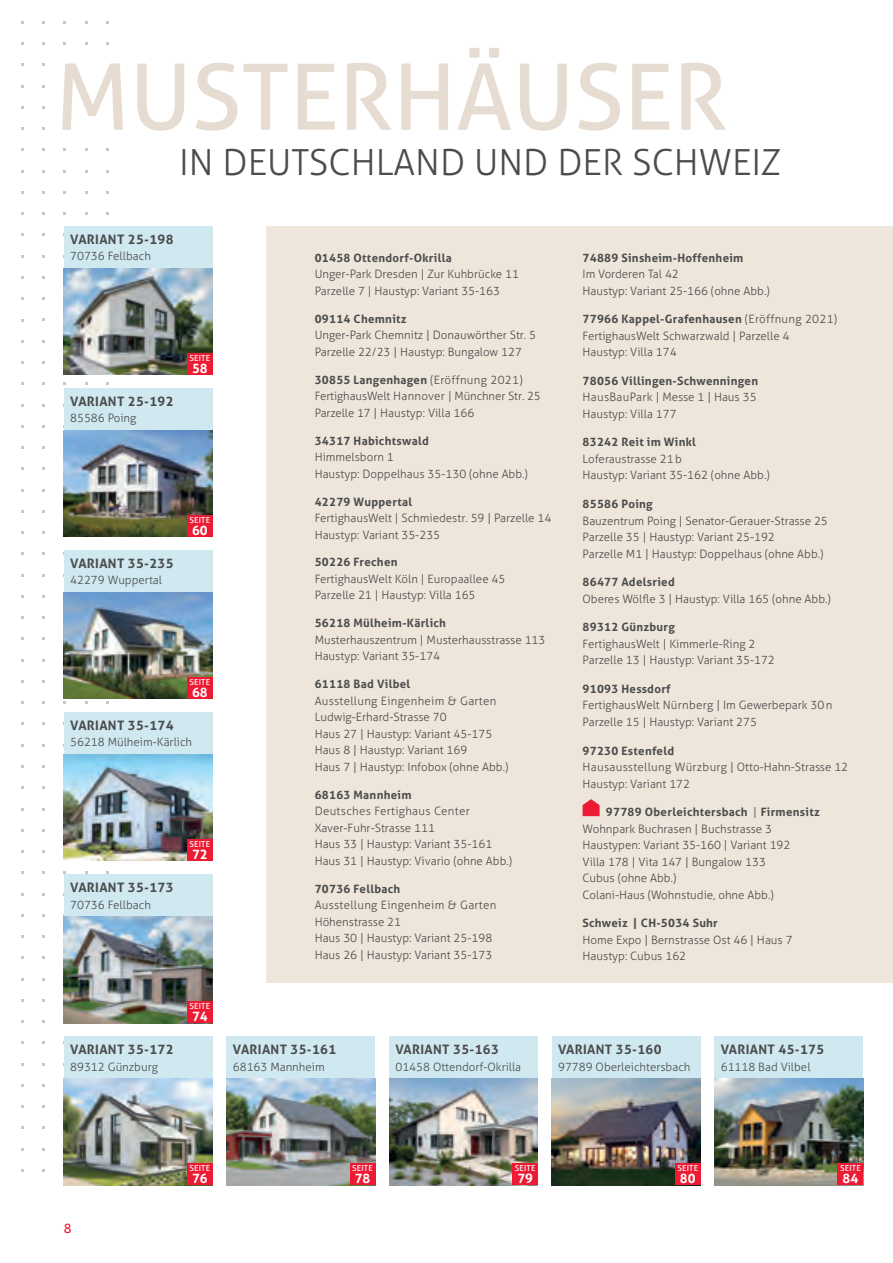
<style>
.page{position:relative;width:893px;height:1263px;background:#fff}
.page>*{position:absolute;margin:0;border:0;box-sizing:border-box;transform-origin:0 0}
.t1{font:91.5px "Aller";color:#e6dcd1}
.t2{font:300 36px "Aller";color:#4b4c4d}
.t3{font:700 13.05px "Aller";letter-spacing:.025em;color:#4b4c4d}
.t4{font:700 13.05px "Aller";color:#fff}
.t5{font:13.05px "Aller";color:#ed1a33}
.t6{font:300 11.55px/16.5px "Aller";color:#4b4c4d}
.t7{font:700 11.55px "Aller";letter-spacing:.025em;color:#4b4c4d}
.t8{font:8.25px "Aller";letter-spacing:.025em;color:#fff}
.s1{font-weight:700}
</style>
<div class="page">
<div style="left:266px;top:226px;width:627px;height:756px;background:#eee6da"></div>
<div style="left:64px;top:226px;width:149px;height:42px;background:#d0e8f0"></div>
<img style="left:64px;top:268px;width:149px;height:107px">
<div style="left:187px;top:353px;width:26px;height:22px;background:#ed1a33"></div>
<div style="left:389px;top:1036px;width:149px;height:43px;background:#d0e8f0"></div>
<img style="left:389px;top:1079px;width:149px;height:106px">
<div style="left:512px;top:1164px;width:26px;height:21px;background:#ed1a33"></div>
<div style="left:64px;top:388px;width:149px;height:42px;background:#d0e8f0"></div>
<img style="left:64px;top:430px;width:149px;height:107px">
<div style="left:187px;top:515px;width:26px;height:22px;background:#ed1a33"></div>
<div style="left:64px;top:550px;width:149px;height:42px;background:#d0e8f0"></div>
<img style="left:64px;top:592px;width:149px;height:107px">
<div style="left:187px;top:678px;width:26px;height:21px;background:#ed1a33"></div>
<div style="left:64px;top:712px;width:149px;height:43px;background:#d0e8f0"></div>
<img style="left:64px;top:755px;width:149px;height:106px">
<div style="left:187px;top:840px;width:26px;height:21px;background:#ed1a33"></div>
<div style="left:64px;top:874px;width:149px;height:43px;background:#d0e8f0"></div>
<img style="left:64px;top:917px;width:149px;height:106px">
<div style="left:187px;top:1002px;width:26px;height:21px;background:#ed1a33"></div>
<div style="left:64px;top:1036px;width:149px;height:43px;background:#d0e8f0"></div>
<img style="left:64px;top:1079px;width:149px;height:106px">
<div style="left:187px;top:1164px;width:26px;height:21px;background:#ed1a33"></div>
<div style="left:226px;top:1036px;width:149px;height:43px;background:#d0e8f0"></div>
<img style="left:226px;top:1079px;width:149px;height:106px">
<div style="left:350px;top:1164px;width:25px;height:21px;background:#ed1a33"></div>
<div style="left:714px;top:1036px;width:149px;height:43px;background:#d0e8f0"></div>
<img style="left:714px;top:1079px;width:149px;height:106px">
<div style="left:838px;top:1164px;width:25px;height:21px;background:#ed1a33"></div>
<div style="left:552px;top:1036px;width:149px;height:43px;background:#d0e8f0"></div>
<img style="left:552px;top:1079px;width:149px;height:106px">
<div style="left:675px;top:1164px;width:26px;height:21px;background:#ed1a33"></div>
<svg style="left:583px;top:799px;width:17px;height:17px"></svg>
<h1 class="t1" style="left:55px;top:41px;width:674px">MUSTERHÄUSER</h1>
<h2 class="t2" style="left:179px;top:141px;width:604px">IN DEUTSCHLAND UND DER SCHWEIZ</h2>
<p class="t3" style="left:70px;top:231px;width:105px">VARIANT 25-198</p>
<p class="t6" style="left:70px;top:248px;width:82px">70736 Fellbach</p>
<p class="t3" style="left:70px;top:393px;width:105px">VARIANT 25-192</p>
<p class="t6" style="left:70px;top:410px;width:68px">85586 Poing</p>
<p class="t8" style="left:189px;top:353px;width:22px">SEITE</p>
<p class="t4" style="left:192px;top:360px;width:17px">58</p>
<p class="t3" style="left:70px;top:555px;width:105px">VARIANT 35-235</p>
<p class="t6" style="left:70px;top:572px;width:93px">42279 Wuppertal</p>
<p class="t8" style="left:189px;top:515px;width:22px">SEITE</p>
<p class="t4" style="left:192px;top:522px;width:17px">60</p>
<p class="t8" style="left:189px;top:677px;width:22px">SEITE</p>
<p class="t4" style="left:192px;top:684px;width:17px">68</p>
<p class="t3" style="left:70px;top:717px;width:105px">VARIANT 35-174</p>
<p class="t6" style="left:70px;top:734px;width:124px">56218 Mülheim-Kärlich</p>
<p class="t8" style="left:189px;top:839px;width:22px">SEITE</p>
<p class="t3" style="left:70px;top:879px;width:105px">VARIANT 35-173</p>
<p class="t6" style="left:70px;top:896px;width:82px">70736 Fellbach</p>
<p class="t4" style="left:192px;top:846px;width:17px">72</p>
<p class="t3" style="left:70px;top:1041px;width:105px">VARIANT 35-172</p>
<p class="t6" style="left:70px;top:1058px;width:89px">89312 Günzburg</p>
<p class="t8" style="left:189px;top:1001px;width:22px">SEITE</p>
<p class="t4" style="left:192px;top:1008px;width:17px">74</p>
<p class="t7" style="left:315px;top:250px;width:139px">01458 Ottendorf-Okrilla</p>
<p class="t6" style="left:315px;top:266px;width:206px">Unger-Park Dresden | Zur Kuhbrücke 11<br>Parzelle 7 | Haustyp: Variant 35-163</p>
<p class="t7" style="left:315px;top:311px;width:93px">09114 Chemnitz</p>
<p class="t6" style="left:315px;top:327px;width:223px">Unger-Park Chemnitz | Donauwörther Str. 5<br>Parzelle 22/23 | Haustyp: Bungalow 127</p>
<p class="t6" style="left:315px;top:371px;width:228px"><span class="s1">30855 Langenhagen</span> (Eröffnung 2021)<br>FertighausWelt Hannover | Münchner Str. 25<br>Parzelle 17 | Haustyp: Villa 166</p>
<p class="t7" style="left:315px;top:433px;width:116px">34317 Habichtswald</p>
<p class="t6" style="left:315px;top:449px;width:215px">Himmelsborn 1<br>Haustyp: Doppelhaus 35-130 (ohne Abb.)</p>
<p class="t7" style="left:315px;top:494px;width:99px">42279 Wuppertal</p>
<p class="t6" style="left:315px;top:510px;width:238px">FertighausWelt | Schmiedestr. 59 | Parzelle 14<br>Haustyp: Variant 35-235</p>
<p class="t7" style="left:315px;top:555px;width:84px">50226 Frechen</p>
<p class="t6" style="left:315px;top:571px;width:192px">FertighausWelt Köln | Europaallee 45<br>Parzelle 21 | Haustyp: Villa 165</p>
<p class="t7" style="left:315px;top:616px;width:133px">56218 Mülheim-Kärlich</p>
<p class="t6" style="left:315px;top:632px;width:232px">Musterhauszentrum | Musterhausstrasse 113<br>Haustyp: Variant 35-174</p>
<p class="t7" style="left:315px;top:677px;width:97px">61118 Bad Vilbel</p>
<p class="t6" style="left:315px;top:693px;width:195px">Ausstellung Eingenheim &amp; Garten<br>Ludwig-Erhard-Strasse 70<br>Haus 27 | Haustyp: Variant 45-175<br>Haus 8 | Haustyp: Variant 169<br>Haus 7 | Haustyp: Infobox (ohne Abb.)</p>
<p class="t7" style="left:315px;top:788px;width:98px">68163 Mannheim</p>
<p class="t6" style="left:315px;top:803px;width:199px">Deutsches Fertighaus Center<br>Xaver-Fuhr-Strasse 111<br>Haus 33 | Haustyp: Variant 35-161<br>Haus 31 | Haustyp: Vivario (ohne Abb.)</p>
<p class="t7" style="left:315px;top:882px;width:87px">70736 Fellbach</p>
<p class="t6" style="left:315px;top:897px;width:183px">Ausstellung Eingenheim &amp; Garten<br>Höhenstrasse 21<br>Haus 30 | Haustyp: Variant 25-198<br>Haus 26 | Haustyp: Variant 35-173</p>
<p class="t7" style="left:583px;top:250px;width:162px">74889 Sinsheim-Hoffenheim</p>
<p class="t6" style="left:583px;top:266px;width:189px">Im Vorderen Tal 42<br>Haustyp: Variant 25-166 (ohne Abb.)</p>
<p class="t6" style="left:583px;top:311px;width:256px"><span class="s1">77966 Kappel-Grafenhausen</span> (Eröffnung 2021)<br>FertighausWelt Schwarzwald | Parzelle 4<br>Haustyp: Villa 174</p>
<p class="t7" style="left:583px;top:374px;width:177px">78056 Villingen-Schwenningen</p>
<p class="t6" style="left:583px;top:389px;width:176px">HausBauPark | Messe 1 | Haus 35<br>Haustyp: Villa 177</p>
<p class="t7" style="left:583px;top:435px;width:115px">83242 Reit im Winkl</p>
<p class="t6" style="left:583px;top:451px;width:189px">Loferaustrasse 21b<br>Haustyp: Variant 35-162 (ohne Abb.)</p>
<p class="t7" style="left:583px;top:497px;width:72px">85586 Poing</p>
<p class="t6" style="left:583px;top:512px;width:247px">Bauzentrum Poing | Senator-Gerauer-Strasse 25<br>Parzelle 35 | Haustyp: Variant 25-192<br>Parzelle M1 | Haustyp: Doppelhaus (ohne Abb.)</p>
<p class="t7" style="left:583px;top:575px;width:94px">86477 Adelsried</p>
<p class="t6" style="left:583px;top:590px;width:250px">Oberes Wölfle 3 | Haustyp: Villa 165 (ohne Abb.)</p>
<p class="t7" style="left:583px;top:620px;width:94px">89312 Günzburg</p>
<p class="t6" style="left:583px;top:635px;width:194px">FertighausWelt | Kimmerle-Ring 2<br>Parzelle 13 | Haustyp: Variant 35-172</p>
<p class="t7" style="left:583px;top:682px;width:90px">91093 Hessdorf</p>
<p class="t6" style="left:583px;top:697px;width:251px">FertighausWelt Nürnberg | Im Gewerbepark 30n<br>Parzelle 15 | Haustyp: Variant 275</p>
<p class="t7" style="left:583px;top:743px;width:93px">97230 Estenfeld</p>
<p class="t6" style="left:583px;top:759px;width:267px">Hausausstellung Würzburg | Otto-Hahn-Strasse 12<br>Haustyp: Variant 172</p>
<p class="t6" style="left:583px;top:804px;width:239px;text-indent:23px"><span class="s1">97789 Oberleichtersbach</span> | <span class="s1">Firmensitz </span>Wohnpark Buchrasen | Buchstrasse 3<br>Haustypen: Variant 35-160 | Variant 192<br>Villa 178 | Vita 147 | Bungalow 133<br>Cubus (ohne Abb.)<br>Colani-Haus (Wohnstudie, ohne Abb.)</p>
<p class="t7" style="left:583px;top:916px;width:137px">Schweiz | CH-5034 Suhr</p>
<p class="t6" style="left:583px;top:931px;width:212px">Home Expo | Bernstrasse Ost 46 | Haus 7<br>Haustyp: Cubus 162</p>
<p class="t3" style="left:233px;top:1041px;width:105px">VARIANT 35-161</p>
<p class="t6" style="left:233px;top:1058px;width:93px">68163 Mannheim</p>
<p class="t3" style="left:395px;top:1041px;width:105px">VARIANT 35-163</p>
<p class="t6" style="left:395px;top:1058px;width:127px">01458 Ottendorf-Okrilla</p>
<p class="t3" style="left:558px;top:1041px;width:105px">VARIANT 35-160</p>
<p class="t6" style="left:558px;top:1058px;width:134px">97789 Oberleichtersbach</p>
<p class="t3" style="left:721px;top:1041px;width:105px">VARIANT 45-175</p>
<p class="t6" style="left:721px;top:1058px;width:91px">61118 Bad Vilbel</p>
<p class="t5" style="left:64px;top:1221px;width:9px">8</p>
<p class="t8" style="left:189px;top:1163px;width:22px">SEITE</p>
<p class="t4" style="left:192px;top:1170px;width:17px">76</p>
<p class="t8" style="left:352px;top:1163px;width:22px">SEITE</p>
<p class="t4" style="left:355px;top:1170px;width:17px">78</p>
<p class="t8" style="left:515px;top:1163px;width:22px">SEITE</p>
<p class="t4" style="left:517px;top:1170px;width:17px">79</p>
<p class="t8" style="left:677px;top:1163px;width:22px">SEITE</p>
<p class="t4" style="left:680px;top:1170px;width:17px">80</p>
<p class="t8" style="left:840px;top:1163px;width:22px">SEITE</p>
<p class="t4" style="left:843px;top:1170px;width:17px">84</p>
</div>
